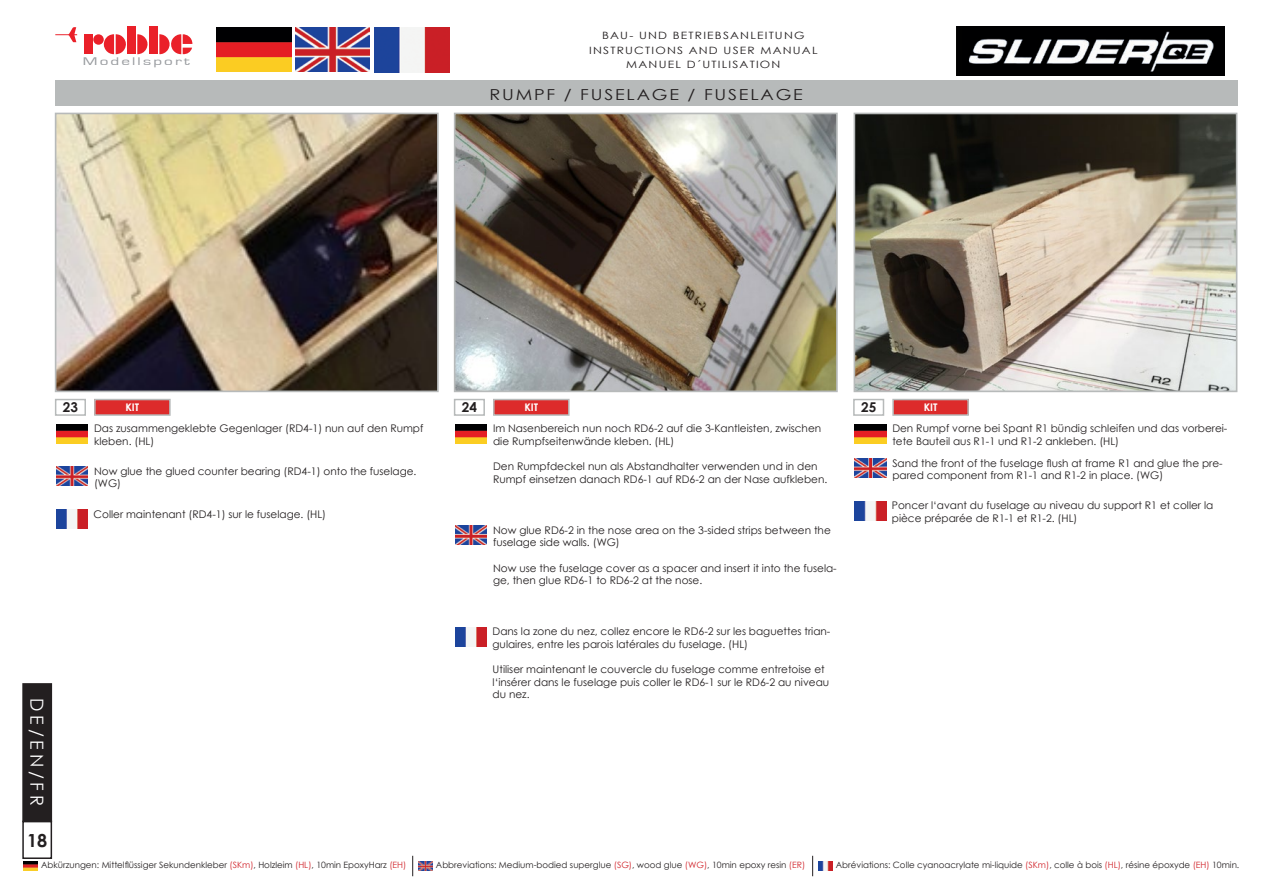
<style>
.page{position:relative;width:1263px;height:893px;background:#fff}
.page>*{position:absolute;margin:0;border:0;box-sizing:border-box;transform-origin:0 0}
.t1{font:18px "Century Gothic";color:#fff}
.t2{font:700 18px "Century Gothic";color:#231f20}
.t3{font:15.15px "Century Gothic";letter-spacing:.1em;color:#231f20;scale:1.19 1}
.t4{font:700 13.5px "Century Gothic";color:#231f20}
.t5{font:11.4px "Eurostile";letter-spacing:.125em;color:#989b9f;scale:1.5 1}
.t6{font:10.5px/12.6px "Century Gothic";color:#231f20}
.t7{font:700 10.5px "Century Gothic";color:#fff}
.t8{font:10.05px/14.4px "Century Gothic";letter-spacing:.1em;color:#231f20;text-align:center;scale:1.19 1}
.t9{font:8.7px "Century Gothic";color:#231f20}
.s1{color:#d1232a}
</style>
<div class="page">
<div style="left:23px;top:684px;width:28px;height:137px;background:#231f20"></div>
<div style="left:22px;top:683px;width:30px;height:139px;border:2px solid #231f20"></div>
<div style="left:22px;top:821px;width:30px;height:38px;border:2px solid #231f20"></div>
<svg style="left:412px;top:856px;width:1px;height:20px"></svg>
<svg style="left:812px;top:856px;width:1px;height:20px"></svg>
<img style="left:23px;top:862px;width:14px;height:8px">
<img style="left:419px;top:862px;width:14px;height:8px">
<img style="left:819px;top:862px;width:14px;height:8px">
<div style="left:127px;top:27px;width:9px;height:27px;background:#ea2029"></div>
<div style="left:149px;top:27px;width:9px;height:27px;background:#ea2029"></div>
<div style="left:84px;top:34px;width:9px;height:20px;background:#ea2029"></div>
<svg style="left:137px;top:34px;width:11px;height:20px"></svg>
<svg style="left:103px;top:34px;width:23px;height:20px"></svg>
<div style="left:93px;top:34px;width:11px;height:11px;background:#ea2029;border-radius:50%"></div>
<svg style="left:55px;top:27px;width:22px;height:15px"></svg>
<svg style="left:159px;top:34px;width:33px;height:21px"></svg>
<img style="left:217px;top:27px;width:75px;height:45px">
<img style="left:296px;top:27px;width:74px;height:45px">
<img style="left:374px;top:27px;width:76px;height:45px">
<img style="left:957px;top:26px;width:268px;height:50px">
<div style="left:55px;top:80px;width:1182px;height:26px;background:#b7baba"></div>
<img style="left:57px;top:424px;width:31px;height:19px">
<div style="left:55px;top:399px;width:31px;height:17px;border:2px solid #b7baba"></div>
<img style="left:57px;top:467px;width:31px;height:18px">
<img style="left:57px;top:510px;width:31px;height:18px">
<div style="left:95px;top:400px;width:75px;height:15px;background:#dd2b2b"></div>
<div style="left:94px;top:399px;width:77px;height:17px;border:2px solid #b7baba"></div>
<img style="left:456px;top:424px;width:31px;height:19px">
<div style="left:454px;top:399px;width:31px;height:17px;border:2px solid #b7baba"></div>
<img style="left:457px;top:116px;width:378px;height:273px">
<div style="left:454px;top:113px;width:384px;height:279px;border:2px solid #b7baba"></div>
<img style="left:58px;top:116px;width:378px;height:273px">
<div style="left:55px;top:113px;width:384px;height:279px;border:2px solid #b7baba"></div>
<img style="left:456px;top:526px;width:31px;height:18px">
<img style="left:456px;top:627px;width:31px;height:19px">
<div style="left:494px;top:400px;width:75px;height:15px;background:#dd2b2b"></div>
<div style="left:493px;top:399px;width:77px;height:17px;border:2px solid #b7baba"></div>
<img style="left:855px;top:424px;width:31px;height:19px">
<div style="left:853px;top:399px;width:31px;height:17px;border:2px solid #b7baba"></div>
<img style="left:855px;top:459px;width:31px;height:18px">
<img style="left:855px;top:502px;width:31px;height:18px">
<div style="left:893px;top:400px;width:75px;height:15px;background:#dd2b2b"></div>
<div style="left:892px;top:399px;width:77px;height:17px;border:2px solid #b7baba"></div>
<img style="left:856px;top:116px;width:378px;height:273px">
<div style="left:853px;top:113px;width:384px;height:279px;border:2px solid #b7baba"></div>
<p class="t8" style="left:589px;top:28px;width:193px">BAU- UND BETRIEBSANLEITUNG<br>INSTRUCTIONS AND USER MANUAL</p>
<p class="t5" style="left:83px;top:55px;width:73px">Modellsport</p>
<p class="t8" style="left:626px;top:57px;width:131px">MANUEL D´UTILISATION</p>
<h2 class="t3" style="left:489px;top:84px;width:265px">RUMPF / FUSELAGE / FUSELAGE</h2>
<p class="t4" style="left:63px;top:397px;width:17px">23</p>
<p class="t7" style="left:125px;top:399px;width:15px">KIT</p>
<p class="t6" style="left:94px;top:422px;width:331px">Das zusammengeklebte Gegenlager (RD4-1) nun auf den Rumpf kleben. (HL)</p>
<p class="t6" style="left:94px;top:464px;width:324px">Now glue the glued counter bearing (RD4-1) onto the fuselage. (WG)</p>
<p class="t6" style="left:94px;top:507px;width:234px">Coller maintenant (RD4-1) sur le fuselage. (HL)</p>
<p class="t4" style="left:462px;top:397px;width:17px">24</p>
<p class="t7" style="left:524px;top:399px;width:15px">KIT</p>
<p class="t6" style="left:493px;top:422px;width:330px">Im Nasenbereich nun noch RD6-2 auf die 3-Kantleisten, zwischen die Rumpfseitenwände kleben. (HL)</p>
<p class="t6" style="left:493px;top:460px;width:336px">Den Rumpfdeckel nun als Abstandhalter verwenden und in den<br>Rumpf einsetzen danach RD6-1 auf RD6-2 an der Nase aufkleben.</p>
<p class="t6" style="left:493px;top:523px;width:339px">Now glue RD6-2 in the nose area on the 3-sided strips between the fuselage side walls. (WG)</p>
<p class="t6" style="left:493px;top:561px;width:345px">Now use the fuselage cover as a spacer and insert it into the fusela&shy;ge, then glue RD6-1 to RD6-2 at the nose.</p>
<p class="t4" style="left:861px;top:397px;width:17px">25</p>
<p class="t7" style="left:924px;top:399px;width:15px">KIT</p>
<p class="t6" style="left:892px;top:422px;width:337px">Den Rumpf vorne bei Spant R1 bündig schleifen und das vorberei&shy;tete Bauteil aus R1-1 und R1-2 ankleben. (HL)</p>
<p class="t6" style="left:892px;top:456px;width:332px">Sand the front of the fuselage flush at frame R1 and glue the pre&shy;pared component from R1-1 and R1-2 in place. (WG)</p>
<p class="t6" style="left:892px;top:499px;width:323px">Poncer l‘avant du fuselage au niveau du support R1 et coller la pièce préparée de R1-1 et R1-2. (HL)</p>
<p class="t6" style="left:493px;top:625px;width:339px">Dans la zone du nez, collez encore le RD6-2 sur les baguettes trian&shy;gulaires, entre les parois latérales du fuselage. (HL)</p>
<p class="t6" style="left:493px;top:663px;width:338px">Utiliser maintenant le couvercle du fuselage comme entretoise et l‘insérer dans le fuselage puis coller le RD6-1 sur le RD6-2 au niveau du nez.</p>
<h1 class="t1" style="left:50px;top:698px;width:109px;rotate:90deg">DE/EN/FR</h1>
<h1 class="t2" style="left:27px;top:827px;width:22px">18</h1>
<p class="t9" style="left:41px;top:859px;width:367px">Abkürzungen: Mittelflüssiger Sekundenkleber <span class="s1">(SKm)</span>, Holzleim <span class="s1">(HL)</span>, 10min EpoxyHarz <span class="s1">(EH)</span></p>
<p class="t9" style="left:436px;top:859px;width:371px">Abbreviations: Medium-bodied superglue <span class="s1">(SG)</span>, wood glue <span class="s1">(WG)</span>, 10min epoxy resin <span class="s1">(ER)</span></p>
<p class="t9" style="left:836px;top:859px;width:405px">Abréviations: Colle cyanoacrylate mi-liquide <span class="s1">(SKm)</span>, colle à bois <span class="s1">(HL)</span>, résine époxyde <span class="s1">(EH)</span> 10min.</p>
</div>
